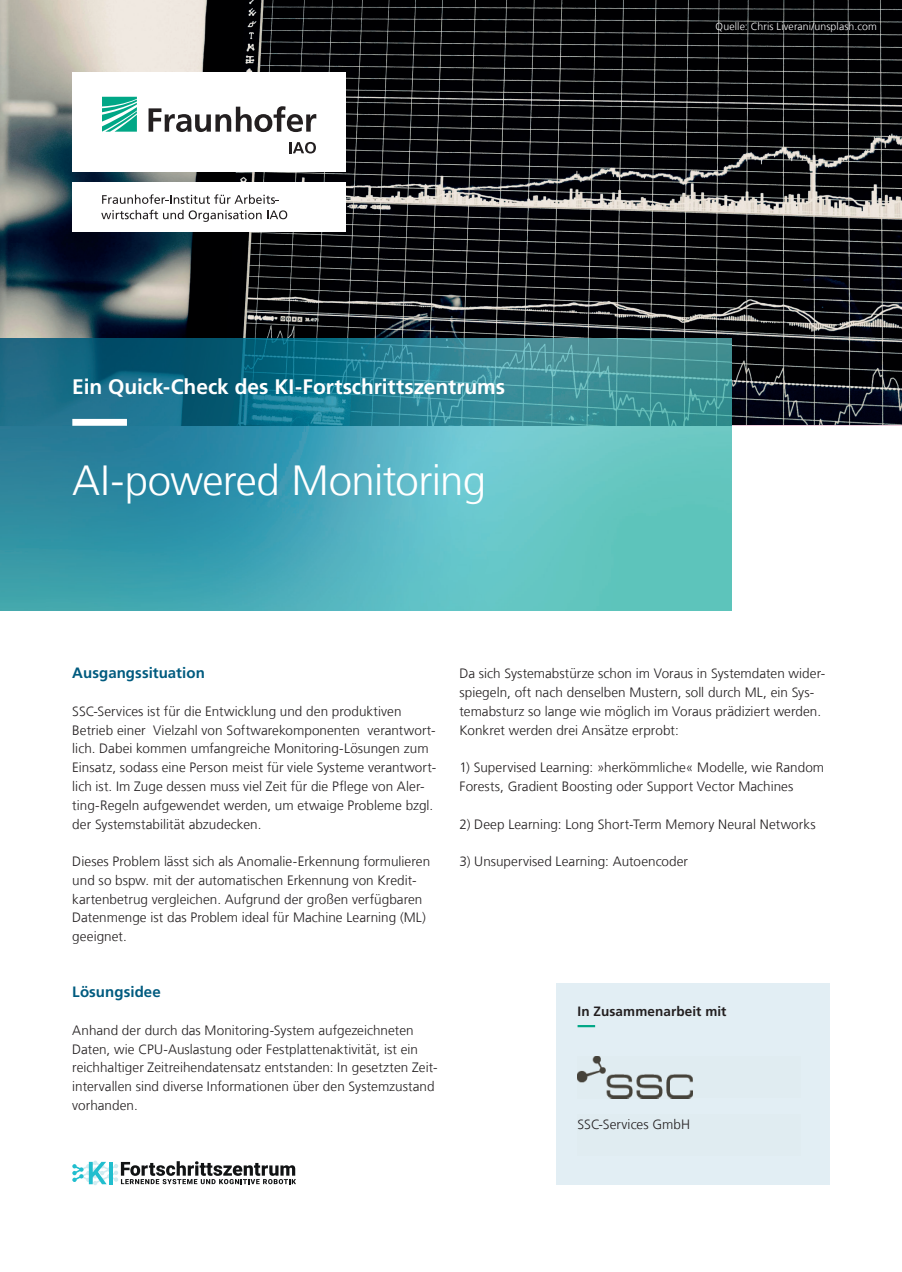
<style>
.page{position:relative;width:902px;height:1272px;background:#fff}
.page>*{position:absolute;margin:0;border:0;box-sizing:border-box;transform-origin:0 0}
.t1{font:300 42px "Frutiger LT Com";letter-spacing:-.015em;color:#fff}
.t2{font:700 21px "Frutiger LT Com";letter-spacing:-.005em;color:#fff}
.t3{font:700 15px "Frutiger LT Com";letter-spacing:.005em;color:#005b7f}
.t4{font:300 13.5px/18.8px "Frutiger LT Com";letter-spacing:.005em;color:#231f20}
.t5{font:700 13.5px "Frutiger LT Com";letter-spacing:.005em;color:#231f20}
.t6{font:300 10.5px "Frutiger LT Com";letter-spacing:.01em;color:#fcfdfe}
</style>
<div class="page">
<img style="left:0;top:0;width:901px;height:425px">
<div style="left:72px;top:72px;width:273px;height:100px;background:#fff"></div>
<div style="left:72px;top:182px;width:273px;height:50px;background:#fff"></div>
<svg style="left:102px;top:194px;width:177px;height:10px"></svg>
<svg style="left:101px;top:210px;width:82px;height:9px"></svg>
<svg style="left:189px;top:210px;width:72px;height:12px"></svg>
<svg style="left:267px;top:210px;width:20px;height:9px"></svg>
<svg style="left:102px;top:97px;width:35px;height:35px"></svg>
<svg style="left:148px;top:106px;width:168px;height:26px"></svg>
<svg style="left:289px;top:142px;width:27px;height:11px"></svg>
<svg style="left:72px;top:1160px;width:224px;height:25px"></svg>
<div style="left:556px;top:983px;width:273px;height:201px;background:#e2eef4"></div>
<svg style="left:577px;top:1025px;width:19px;height:2px"></svg>
<img style="left:577px;top:1056px;width:116px;height:41px">
<img style="left:0;top:338px;width:731px;height:272px">
<svg style="left:72px;top:419px;width:618px;height:7px;background:#378b9b"></svg>
<h2 class="t2" style="left:72px;top:374px;width:434px">Ein Quick-Check des KI-Fortschrittszentrums</h2>
<h1 class="t1" style="left:72px;top:456px;width:415px">AI-powered Monitoring</h1>
<p class="t6" style="left:715px;top:20px;width:163px">Quelle: Chris Liverani/unsplash.com</p>
<p class="t3" style="left:72px;top:664px;width:134px">Ausgangssituation</p>
<p class="t4" style="left:72px;top:702px;width:365px">SSC-Services ist für die Entwicklung und den produktiven Betrieb einer Vielzahl von Softwarekomponenten verantwort&shy;lich. Dabei kommen umfangreiche Monitoring-Lösungen zum Einsatz, sodass eine Person meist für viele Systeme verantwort&shy;lich ist. Im Zuge dessen muss viel Zeit für die Pflege von Aler&shy;ting-Regeln aufgewendet werden, um etwaige Probleme bzgl. der Systemstabilität abzudecken.</p>
<p class="t4" style="left:72px;top:852px;width:359px">Dieses Problem lässt sich als Anomalie-Erkennung formulieren und so bspw. mit der automatischen Erkennung von Kredit&shy;kartenbetrug vergleichen. Aufgrund der großen verfügbaren Datenmenge ist das Problem ideal für Machine Learning (ML) geeignet.</p>
<p class="t3" style="left:72px;top:983px;width:90px">Lösungsidee</p>
<p class="t4" style="left:72px;top:1020px;width:366px">Anhand der durch das Monitoring-System aufgezeichneten Daten, wie CPU-Auslastung oder Festplattenaktivität, ist ein reichhaltiger Zeitreihendatensatz entstanden: In gesetzten Zeit&shy;intervallen sind diverse Informationen über den Systemzustand vorhanden.</p>
<p class="t4" style="left:459px;top:664px;width:367px">Da sich Systemabstürze schon im Voraus in Systemdaten wider&shy;spiegeln, oft nach denselben Mustern, soll durch ML, ein Sys&shy;temabsturz so lange wie möglich im Voraus prädiziert werden.<br>Konkret werden drei Ansätze erprobt:</p>
<p class="t4" style="left:459px;top:758px;width:366px">1) Supervised Learning: »herkömmliche« Modelle, wie Random<br>Forests, Gradient Boosting oder Support Vector Machines</p>
<p class="t4" style="left:459px;top:814px;width:357px">2) Deep Learning: Long Short-Term Memory Neural Networks</p>
<p class="t4" style="left:459px;top:852px;width:230px">3) Unsupervised Learning: Autoencoder</p>
<p class="t5" style="left:577px;top:1003px;width:150px">In Zusammenarbeit mit</p>
<p class="t4" style="left:577px;top:1114px;width:114px">SSC-Services GmbH</p>
</div>
